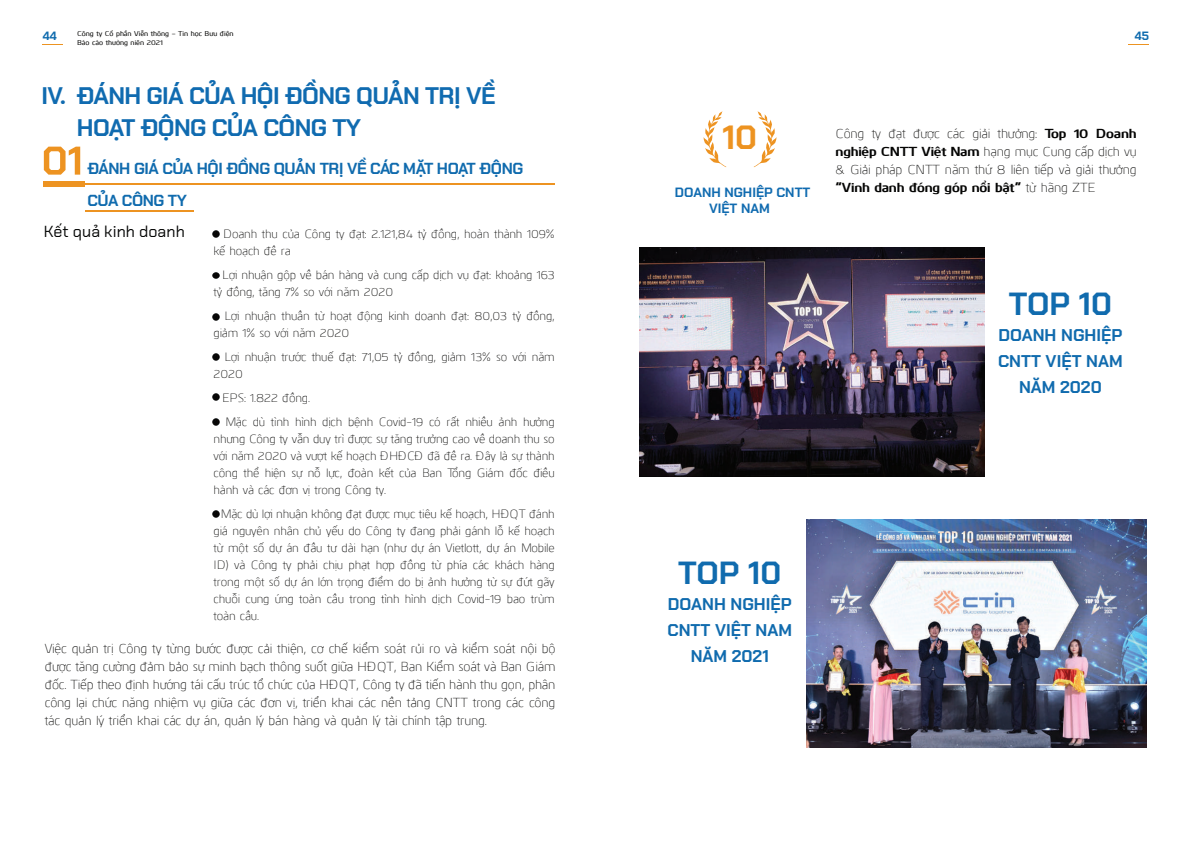
<style>
.page{position:relative;width:1191px;height:842px;background:#fff}
.page>*{position:absolute;margin:0;border:0;box-sizing:border-box;transform-origin:0 0}
.t1{font:700 33.6px "Chakra Petch";color:#ed9321}
.t2{font:700 32px "Chakra Petch";color:#106bae}
.t3{font:700 24px/32px "Chakra Petch";letter-spacing:-.025em;color:#106bb0}
.t4{font:700 17px/26px "Chakra Petch";color:#106bae;text-align:center}
.t5{font:700 16px/32px "Chakra Petch";letter-spacing:-.025em;color:#106bae}
.t6{font:16px "Chakra Petch";letter-spacing:.005em;color:#050605}
.t7{font:700 13.4px/16.1px "Chakra Petch";color:#106bb0;text-align:center}
.t8{font:300 13px/18px "Kuro";letter-spacing:-.01em;color:#050504;text-align:justify}
.t9{font:300 12px/17px "Kuro";letter-spacing:-.01em;color:#050504}
.t10{font:700 12px "Chakra Petch";color:#0f6bae}
.t11{font:500 7px "Kuro";color:#050504}
.s1{font-weight:700}
</style>
<div class="page">
<svg style="left:44px;top:147px;width:36px;height:28px"></svg>
<div style="left:43px;top:181px;width:42px;height:5px;background:#ed9321"></div>
<hr style="left:75px;top:183px;width:480px;height:2px;background:#ed9321">
<hr style="left:75px;top:210px;width:480px;height:2px;background:#ed9321">
<div style="left:194px;top:195px;width:371px;height:35px;background:#fff"></div>
<div style="left:25px;top:195px;width:60px;height:35px;background:#fff"></div>
<svg style="left:213px;top:230px;width:7px;height:7px"></svg>
<svg style="left:213px;top:272px;width:7px;height:7px"></svg>
<svg style="left:213px;top:313px;width:7px;height:7px"></svg>
<svg style="left:213px;top:354px;width:7px;height:6px"></svg>
<svg style="left:213px;top:394px;width:7px;height:6px"></svg>
<svg style="left:213px;top:418px;width:7px;height:7px"></svg>
<svg style="left:213px;top:511px;width:7px;height:6px"></svg>
<img style="left:639px;top:247px;width:345px;height:230px">
<img style="left:806px;top:520px;width:340px;height:227px">
<svg style="left:703px;top:111px;width:23px;height:56px"></svg>
<svg style="left:753px;top:111px;width:23px;height:56px"></svg>
<svg style="left:1128px;top:44px;width:20px;height:1px"></svg>
<svg style="left:42px;top:44px;width:21px;height:1px"></svg>
<p class="t10" style="left:43px;top:29px;width:15px">44</p>
<p class="t11" style="left:77px;top:29px;width:158px">Công ty Cổ phần Viễn thông – Tin học Bưu điện</p>
<p class="t11" style="left:77px;top:37px;width:87px">Báo cáo thường niên 2021</p>
<h3 class="t3" style="left:77px;top:80px;width:420px;text-indent:-36px">IV. ĐÁNH GIÁ CỦA HỘI ĐỒNG QUẢN TRỊ VỀ<br>HOẠT ĐỘNG CỦA CÔNG TY</h3>
<h3 class="t5" style="left:87px;top:153px;width:437px">ĐÁNH GIÁ CỦA HỘI ĐỒNG QUẢN TRỊ VỀ CÁC MẶT HOẠT ĐỘNG<br>CỦA CÔNG TY</h3>
<p class="t9" style="left:214px;top:224px;width:342px;text-indent:10px">Doanh thu của Công ty đạt: 2.121,84 tỷ đồng, hoàn thành 109% kế hoạch đề ra</p>
<p class="t9" style="left:214px;top:265px;width:342px;text-indent:9px">Lợi nhuận gộp về bán hàng và cung cấp dịch vụ đạt: khoảng 163 tỷ đồng, tăng 7% so với năm 2020</p>
<p class="t9" style="left:214px;top:306px;width:342px;text-indent:11px">Lợi nhuận thuần từ hoạt động kinh doanh đạt: 80,03 tỷ đồng, giảm 1% so với năm 2020</p>
<p class="t9" style="left:214px;top:347px;width:342px;text-indent:11px">Lợi nhuận trước thuế đạt: 71,05 tỷ đồng, giảm 13% so với năm<br>2020</p>
<p class="t9" style="left:222px;top:385px;width:334px;line-height:24px">EPS: 1.822 đồng.<br>Mặc dù tình hình dịch bệnh Covid-19 có rất nhiều ảnh hưởng</p>
<p class="t9" style="left:214px;top:429px;width:342px;text-align:justify">nhưng Công ty vẫn duy trì được sự tăng trưởng cao về doanh thu so với năm 2020 và vượt kế hoạch ĐHĐCĐ đã đề ra. Đây là sự thành công thể hiện sự nỗ lực, đoàn kết của Ban Tổng Giám đốc điều hành và các đơn vị trong Công ty.</p>
<p class="t9" style="left:214px;top:504px;width:342px;text-align:justify;text-indent:7px">Mặc dù lợi nhuận không đạt được mục tiêu kế hoạch, HĐQT đánh giá nguyên nhân chủ yếu do Công ty đang phải gánh lỗ kế hoạch từ một số dự án đầu tư dài hạn (như dự án Vietlott, dự án Mobile ID) và Công ty phải chịu phạt hợp đồng từ phía các khách hàng trong một số dự án lớn trọng điểm do bị ảnh hưởng từ sự đứt gãy chuỗi cung ứng toàn cầu trong tình hình dịch Covid-19 bao trùm toàn cầu.</p>
<p class="t8" style="left:45px;top:639px;width:512px">Việc quản trị Công ty từng bước được cải thiện, cơ chế kiểm soát rủi ro và kiểm soát nội bộ được tăng cường đảm bảo sự minh bạch thông suốt giữa HĐQT, Ban Kiểm soát và Ban Giám đốc. Tiếp theo định hướng tái cấu trúc tổ chức của HĐQT, Công ty đã tiến hành thu gọn, phân công lại chức năng nhiệm vụ giữa các đơn vị, triển khai các nền tảng CNTT trong các công tác quản lý triển khai các dự án, quản lý bán hàng và quản lý tài chính tập trung.</p>
<h3 class="t6" style="left:44px;top:222px;width:142px">Kết quả kinh doanh</h3>
<p class="t10" style="left:1134px;top:29px;width:16px">45</p>
<h1 class="t1" style="left:722px;top:117px;width:36px">10</h1>
<p class="t7" style="left:675px;top:184px;width:137px">DOANH NGHIỆP CNTT<br>VIỆT NAM</p>
<p class="t8" style="left:835px;top:124px;width:302px">Công ty đạt được các giải thưởng: <span class="s1">Top 10 Doanh nghiệp CNTT Việt Nam</span> hạng mục Cung cấp dịch vụ &amp; Giải pháp CNTT năm thứ 8 liên tiếp và giải thưởng <span class="s1">“Vinh danh đóng góp nổi bật”</span> từ hãng ZTE</p>
<h2 class="t2" style="left:1008px;top:286px;width:105px">TOP 10</h2>
<h3 class="t4" style="left:998px;top:323px;width:126px">DOANH NGHIỆP<br>CNTT VIỆT NAM<br>NĂM 2020</h3>
<h2 class="t2" style="left:678px;top:554px;width:105px">TOP 10</h2>
<h3 class="t4" style="left:667px;top:591px;width:126px">DOANH NGHIỆP<br>CNTT VIỆT NAM<br>NĂM 2021</h3>
</div>
